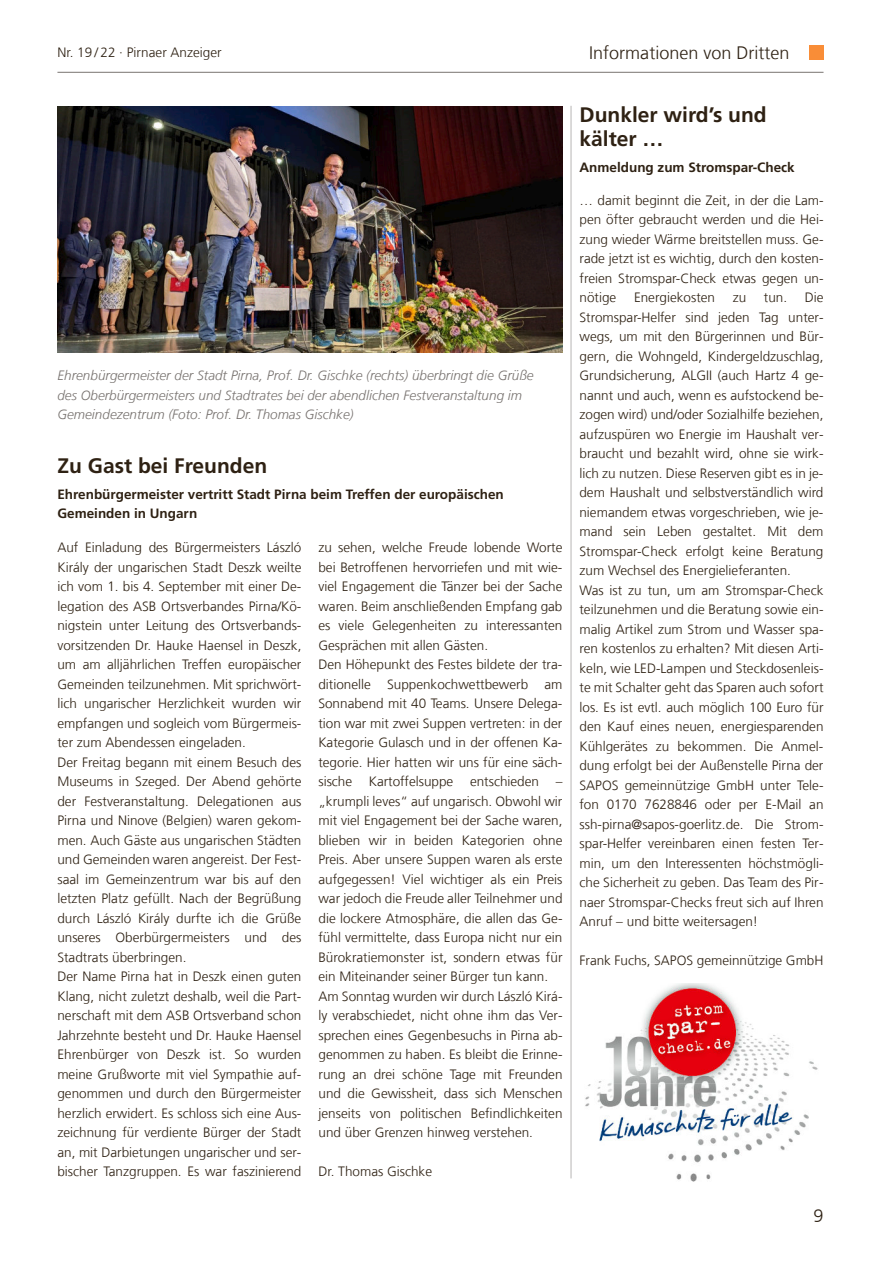
<style>
.page{position:relative;width:881px;height:1263px;background:#fff}
.page>*{position:absolute;margin:0;border:0;box-sizing:border-box;transform-origin:0 0}
.t1{font:700 21px/24px "Frutiger LT Com";color:#2e2113}
.t2{font:300 18px "Frutiger LT Com";color:#2e2113}
.t3{font:300 13.5px/19.5px "Frutiger LT Com";color:#2e2113}
.t4{font:italic 300 13.5px/19.5px "Frutiger LT Com";color:#787370}
.t5{font:700 13.5px/19.5px "Frutiger LT Com";color:#2e2113}
</style>
<div class="page">
<hr style="left:570px;top:106px;width:1px;height:1072px;background:#b7b5b4">
<hr style="left:57px;top:72px;width:766px;height:1px;background:#787370">
<div style="left:808px;top:45px;width:15px;height:15px;background:#f98d37"></div>
<img style="left:58px;top:106px;width:504px;height:247px">
<img style="left:585px;top:983px;width:233px;height:199px">
<p class="t3" style="left:57px;top:44px;width:166px">Nr. 19 / 22 · Pirnaer Anzeiger</p>
<h2 class="t2" style="left:589px;top:46px;width:202px">Informationen von Dritten</h2>
<p class="t4" style="left:57px;top:367px;width:477px">Ehrenbürgermeister der Stadt Pirna, Prof. Dr. Gischke (rechts) überbringt die Grüße des Oberbürgermeisters und Stadtrates bei der abendlichen Festveranstaltung im<br>Gemeindezentrum (Foto: Prof. Dr. Thomas Gischke)</p>
<h3 class="t1" style="left:57px;top:456px;width:211px">Zu Gast bei Freunden</h3>
<p class="t5" style="left:57px;top:486px;width:447px">Ehrenbürgermeister vertritt Stadt Pirna beim Treffen der europäischen<br>Gemeinden in Ungarn</p>
<p class="t3" style="left:57px;top:539px;width:245px">Auf Einladung des Bürgermeisters László Király der ungarischen Stadt Deszk weilte ich vom 1. bis 4. September mit einer De&shy;legation des ASB Ortsverbandes Pirna/Kö&shy;nigstein unter Leitung des Ortsverbands&shy;vorsitzenden Dr. Hauke Haensel in Deszk, um am alljährlichen Treffen europäischer Gemeinden teilzunehmen. Mit sprichwört&shy;lich ungarischer Herzlichkeit wurden wir empfangen und sogleich vom Bürgermeis&shy;ter zum Abendessen eingeladen.<br>Der Freitag begann mit einem Besuch des Museums in Szeged. Der Abend gehörte der Festveranstaltung. Delegationen aus Pirna und Ninove (Belgien) waren gekom&shy;men. Auch Gäste aus ungarischen Städten und Gemeinden waren angereist. Der Fest&shy;saal im Gemeinzentrum war bis auf den letzten Platz gefüllt. Nach der Begrüßung durch László Király durfte ich die Grüße unseres Oberbürgermeisters und des Stadtrats überbringen.<br>Der Name Pirna hat in Deszk einen guten Klang, nicht zuletzt deshalb, weil die Part&shy;nerschaft mit dem ASB Ortsverband schon Jahrzehnte besteht und Dr. Hauke Haensel Ehrenbürger von Deszk ist. So wurden meine Grußworte mit viel Sympathie auf&shy;genommen und durch den Bürgermeister herzlich erwidert. Es schloss sich eine Aus&shy;zeichnung für verdiente Bürger der Stadt an, mit Darbietungen ungarischer und ser&shy;bischer Tanzgruppen. Es war faszinierend</p>
<p class="t3" style="left:318px;top:539px;width:245px">zu sehen, welche Freude lobende Worte bei Betroffenen hervorriefen und mit wie&shy;viel Engagement die Tänzer bei der Sache waren. Beim anschließenden Empfang gab es viele Gelegenheiten zu interessanten Gesprächen mit allen Gästen.<br>Den Höhepunkt des Festes bildete der tra&shy;ditionelle Suppenkochwettbewerb am Sonnabend mit 40 Teams. Unsere Delega&shy;tion war mit zwei Suppen vertreten: in der Kategorie Gulasch und in der offenen Ka&shy;tegorie. Hier hatten wir uns für eine säch&shy;sische Kartoffelsuppe entschieden – „krumpli leves“ auf ungarisch. Obwohl wir mit viel Engagement bei der Sache waren, blieben wir in beiden Kategorien ohne Preis. Aber unsere Suppen waren als erste aufgegessen! Viel wichtiger als ein Preis war jedoch die Freude aller Teilnehmer und die lockere Atmosphäre, die allen das Ge&shy;fühl vermittelte, dass Europa nicht nur ein Bürokratiemonster ist, sondern etwas für ein Miteinander seiner Bürger tun kann.<br>Am Sonntag wurden wir durch László Kirá&shy;ly verabschiedet, nicht ohne ihm das Ver&shy;sprechen eines Gegenbesuchs in Pirna ab&shy;genommen zu haben. Es bleibt die Erinne&shy;rung an drei schöne Tage mit Freunden und die Gewissheit, dass sich Menschen jenseits von politischen Befindlichkeiten und über Grenzen hinweg verstehen.</p>
<p class="t3" style="left:318px;top:1163px;width:115px">Dr. Thomas Gischke</p>
<h3 class="t1" style="left:579px;top:105px;width:189px">Dunkler wird’s und kälter …</h3>
<p class="t5" style="left:579px;top:159px;width:217px">Anmeldung zum Stromspar-Check</p>
<p class="t3" style="left:579px;top:191px;width:245px;text-align:justify">… damit beginnt die Zeit, in der die Lam&shy;pen öfter gebraucht werden und die Hei&shy;zung wieder Wärme breitstellen muss. Ge&shy;rade jetzt ist es wichtig, durch den kosten&shy;freien Stromspar-Check etwas gegen un&shy;nötige</p>
<p class="t3" style="left:633px;top:289px;width:83px">Energiekosten</p>
<p class="t3" style="left:732px;top:289px;width:15px">zu</p>
<p class="t3" style="left:763px;top:289px;width:25px">tun.</p>
<p class="t3" style="left:579px;top:289px;width:245px;text-indent:225px">Die Stromspar-Helfer sind jeden Tag unter&shy;wegs, um mit den Bürgerinnen und Bür&shy;gern, die Wohngeld, Kindergeldzuschlag, Grundsicherung, ALGII (auch Hartz 4 ge&shy;nannt und auch, wenn es aufstockend be&shy;zogen wird) und/oder Sozialhilfe beziehen, aufzuspüren wo Energie im Haushalt ver&shy;braucht und bezahlt wird, ohne sie wirk&shy;lich zu nutzen. Diese Reserven gibt es in je&shy;dem Haushalt und selbstverständlich wird niemandem etwas vorgeschrieben, wie je&shy;mand sein Leben gestaltet. Mit dem Stromspar-Check erfolgt keine Beratung zum Wechsel des Energielieferanten.<br>Was ist zu tun, um am Stromspar-Check teilzunehmen und die Beratung sowie ein&shy;malig Artikel zum Strom und Wasser spa&shy;ren kostenlos zu erhalten? Mit diesen Arti&shy;keln, wie LED-Lampen und Steckdosenleis&shy;te mit Schalter geht das Sparen auch sofort los. Es ist evtl. auch möglich 100 Euro für den Kauf eines neuen, energiesparenden Kühlgerätes zu bekommen. Die Anmel&shy;dung erfolgt bei der Außenstelle Pirna der SAPOS gemeinnützige GmbH unter Tele&shy;fon 0170 7628846 oder per E-Mail an ssh-pirna@sapos-goerlitz.de. Die Strom&shy;spar-Helfer vereinbaren einen festen Ter&shy;min, um den Interessenten höchstmögli&shy;che Sicherheit zu geben. Das Team des Pir&shy;naer Stromspar-Checks freut sich auf Ihren Anruf – und bitte weitersagen!</p>
<p class="t3" style="left:579px;top:952px;width:245px">Frank Fuchs, SAPOS gemeinnützige GmbH</p>
<h2 class="t2" style="left:813px;top:1209px;width:12px">9</h2>
</div>
